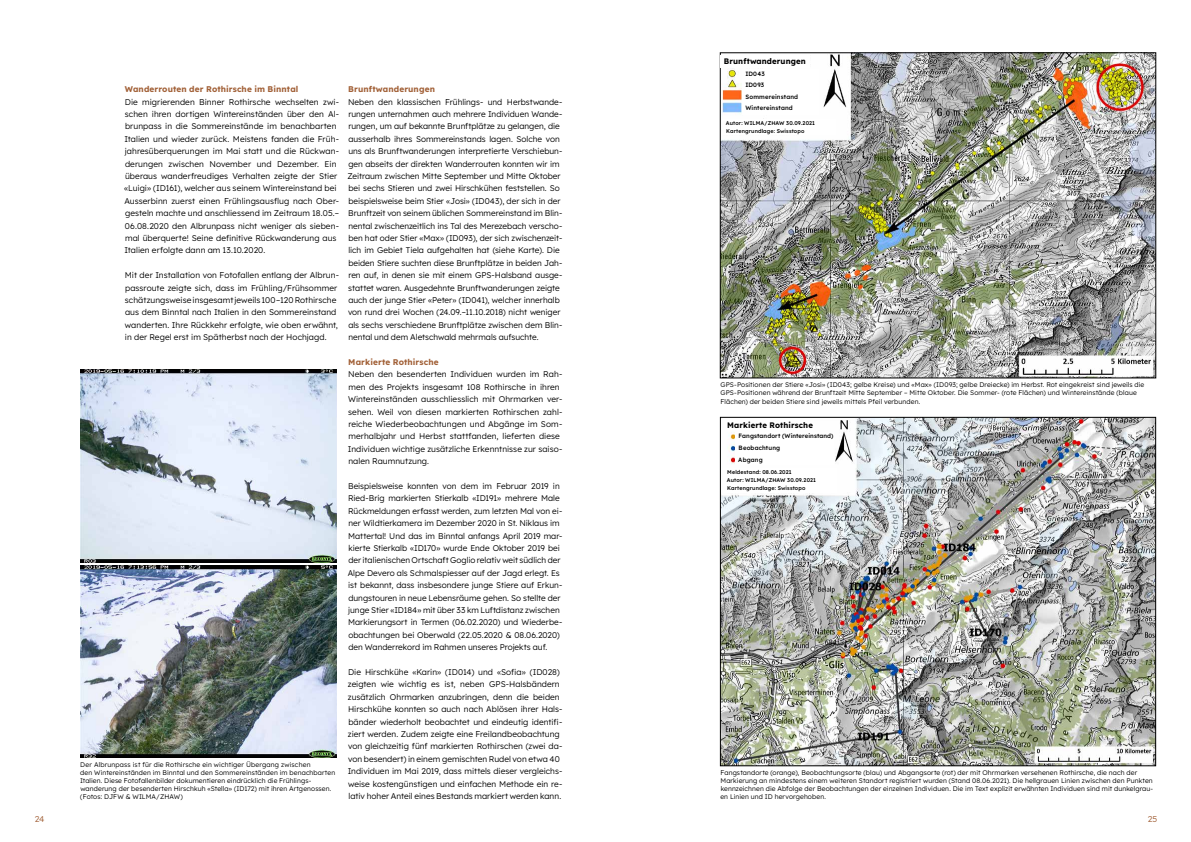
<style>
.page{position:relative;width:1191px;height:842px;background:#fff}
.page>*{position:absolute;margin:0;border:0;box-sizing:border-box;transform-origin:0 0}
.t1{font:300 8.5px "Lexend";color:#a26138}
.t2{font:300 8.3px/12.4px "Lexend";color:#000}
.t3{font:700 8.3px "Lexend";letter-spacing:.01em;color:#a26138}
.t4{font:700 8px "Lexend";letter-spacing:.015em;color:#000}
.t5{font:300 6.7px/8px "Lexend";letter-spacing:.015em;color:#000}
.t6{font:500 6.2px/11.5px "Lexend";letter-spacing:.02em;color:#000}
.t7{font:500 5.5px/8px "Lexend";letter-spacing:.02em;color:#000}
</style>
<div class="page">
<img style="left:80px;top:370px;width:257px;height:192px">
<img style="left:80px;top:565px;width:257px;height:193px">
<img style="left:722px;top:419px;width:431px;height:345px">
<div style="left:720px;top:417px;width:435px;height:349px;border:1px solid #000"></div>
<div style="left:722px;top:468px;width:114px;height:25px;background:#fff"></div>
<div style="left:735px;top:432px;width:99px;height:33px;background:#fff"></div>
<div style="left:724px;top:420px;width:89px;height:10px;background:#fff"></div>
<img style="left:722px;top:55px;width:431px;height:321px">
<div style="left:720px;top:53px;width:435px;height:325px;border:1px solid #000"></div>
<div style="left:721px;top:119px;width:114px;height:15px;background:#fff"></div>
<div style="left:721px;top:56px;width:89px;height:12px;background:#fff"></div>
<div style="left:742px;top:69px;width:77px;height:46px;background:#fff"></div>
<p class="t3" style="left:125px;top:83px;width:175px">Wanderrouten der Rothirsche im Binntal</p>
<p class="t2" style="left:124px;top:95px;width:216px">Die migrierenden Binner Rothirsche wechselten zwi&shy;schen ihren dortigen Wintereinständen über den Al&shy;brunpass in die Sommereinstände im benachbarten Italien und wieder zurück. Meistens fanden die Früh&shy;jahresüberquerungen im Mai statt und die Rückwan&shy;derungen zwischen November und Dezember. Ein überaus wanderfreudiges Verhalten zeigte der Stier «Luigi» (ID161), welcher aus seinem Wintereinstand bei Ausserbinn zuerst einen Frühlingsausflug nach Ober&shy;gesteln machte und anschliessend im Zeitraum 18.05.– 06.08.2020 den Albrunpass nicht weniger als sieben&shy;mal überquerte! Seine definitive Rückwanderung aus Italien erfolgte dann am 13.10.2020.</p>
<p class="t2" style="left:125px;top:268px;width:216px">Mit der Installation von Fotofallen entlang der Albrun&shy;passroute zeigte sich, dass im Frühling/Frühsommer schätzungsweise insgesamt jeweils 100–120 Rothirsche aus dem Binntal nach Italien in den Sommereinstand wanderten. Ihre Rückkehr erfolgte, wie oben erwähnt, in der Regel erst im Spätherbst nach der Hochjagd.</p>
<p class="t5" style="left:80px;top:760px;width:257px">Der Albrunpass ist für die Rothirsche ein wichtiger Übergang zwischen<br>den Wintereinständen im Binntal und den Sommereinständen im benachbarten Italien. Diese Fotofallenbilder dokumentieren eindrücklich die Frühlings&shy;wanderung der besenderten Hirschkuh «Stella» (ID172) mit ihren Artgenossen. (Fotos: DJFW &amp; WILMA/ZHAW)</p>
<p class="t3" style="left:348px;top:83px;width:88px">Brunftwanderungen</p>
<p class="t2" style="left:347px;top:95px;width:216px">Neben den klassischen Frühlings- und Herbstwande&shy;rungen unternahmen auch mehrere Individuen Wande&shy;rungen, um auf bekannte Brunftplätze zu gelangen, die ausserhalb ihres Sommereinstands lagen. Solche von uns als Brunftwanderungen interpretierte Verschiebun&shy;gen abseits der direkten Wanderrouten konnten wir im Zeitraum zwischen Mitte September und Mitte Oktober bei sechs Stieren und zwei Hirschkühen feststellen. So beispielsweise beim Stier «Josi» (ID043), der sich in der Brunftzeit von seinem üblichen Sommereinstand im Blin&shy;nental zwischenzeitlich ins Tal des Merezebach verscho&shy;ben hat oder Stier «Max» (ID093), der sich zwischenzeit&shy;lich im Gebiet Tiela aufgehalten hat (siehe Karte). Die beiden Stiere suchten diese Brunftplätze in beiden Jah&shy;ren auf, in denen sie mit einem GPS-Halsband ausge&shy;stattet waren. Ausgedehnte Brunftwanderungen zeigte auch der junge Stier «Peter» (ID041), welcher innerhalb von rund drei Wochen (24.09.–11.10.2018) nicht weniger als sechs verschiedene Brunftplätze zwischen dem Blin&shy;nental und dem Aletschwald mehrmals aufsuchte.</p>
<p class="t3" style="left:348px;top:356px;width:92px">Markierte Rothirsche</p>
<p class="t2" style="left:348px;top:368px;width:216px">Neben den besenderten Individuen wurden im Rah&shy;men des Projekts insgesamt 108 Rothirsche in ihren Wintereinständen ausschliesslich mit Ohrmarken ver&shy;sehen. Weil von diesen markierten Rothirschen zahl&shy;reiche Wiederbeobachtungen und Abgänge im Som&shy;merhalbjahr und Herbst stattfanden, lieferten diese Individuen wichtige zusätzliche Erkenntnisse zur saiso&shy;nalen Raumnutzung.</p>
<p class="t2" style="left:348px;top:479px;width:216px">Beispielsweise konnten von dem im Februar 2019 in Ried-Brig markierten Stierkalb «ID191» mehrere Male Rückmeldungen erfasst werden, zum letzten Mal von ei&shy;ner Wildtierkamera im Dezember 2020 in St. Niklaus im Mattertal! Und das im Binntal anfangs April 2019 mar&shy;kierte Stierkalb «ID170» wurde Ende Oktober 2019 bei der italienischen Ortschaft Goglio relativ weit südlich der Alpe Devero als Schmalspiesser auf der Jagd erlegt. Es ist bekannt, dass insbesondere junge Stiere auf Erkun&shy;dungstouren in neue Lebensräume gehen. So stellte der junge Stier «ID184» mit über 33 km Luftdistanz zwischen Markierungsort in Termen (06.02.2020) und Wiederbe&shy;obachtungen bei Oberwald (22.05.2020 &amp; 08.06.2020) den Wanderrekord im Rahmen unseres Projekts auf.</p>
<p class="t2" style="left:348px;top:665px;width:216px">Die Hirschkühe «Karin» (ID014) und «Sofia» (ID028) zeigten wie wichtig es ist, neben GPS-Halsbändern zusätzlich Ohrmarken anzubringen, denn die beiden Hirschkühe konnten so auch nach Ablösen ihrer Hals&shy;bänder wiederholt beobachtet und eindeutig identifi&shy;ziert werden. Zudem zeigte eine Freilandbeobachtung von gleichzeitig fünf markierten Rothirschen (zwei da&shy;von besendert) in einem gemischten Rudel von etwa 40<br>Individuen im Mai 2019, dass mittels dieser vergleichs&shy;weise kostengünstigen und einfachen Methode ein re&shy;lativ hoher Anteil eines Bestands markiert werden kann.</p>
<p class="t4" style="left:724px;top:55px;width:84px">Brunftwanderungen</p>
<p class="t6" style="left:745px;top:67px;width:54px">ID043<br>ID093<br>Sommereinstand<br>Wintereinstand</p>
<p class="t7" style="left:726px;top:118px;width:91px">Autor: WILMA/ZHAW 30.09.2021<br>Kartengrundlage: Swisstopo</p>
<p class="t5" style="left:720px;top:381px;width:425px">GPS-Positionen der Stiere «Josi» (ID043; gelbe Kreise) und «Max» (ID093; gelbe Dreiecke) im Herbst. Rot eingekreist sind jeweils die<br>GPS-Positionen während der Brunftzeit Mitte September – Mitte Oktober. Die Sommer- (rote Flächen) und Wintereinstände (blaue<br>Flächen) der beiden Stiere sind jeweils mittels Pfeil verbunden.</p>
<p class="t4" style="left:727px;top:419px;width:87px">Markierte Rothirsche</p>
<p class="t6" style="left:738px;top:430px;width:97px;line-height:12px">Fangstandort (Wintereinstand)<br>Beobachtung<br>Abgang</p>
<p class="t7" style="left:727px;top:468px;width:91px">Meldestand: 08.06.2021<br>Autor: WILMA/ZHAW 30.09.2021<br>Kartengrundlage: Swisstopo</p>
<p class="t5" style="left:720px;top:769px;width:434px">Fangstandorte (orange), Beobachtungsorte (blau) und Abgangsorte (rot) der mit Ohrmarken versehenen Rothirsche, die nach der Markierung an mindestens einem weiteren Standort registriert wurden (Stand 08.06.2021). Die hellgrauen Linien zwischen den Punkten kennzeichnen die Abfolge der Beobachtungen der einzelnen Individuen. Die im Text explizit erwähnten Individuen sind mit dunkelgrau&shy;en Linien und ID hervorgehoben.</p>
<p class="t1" style="left:35px;top:813px;width:11px">24</p>
<p class="t1" style="left:1147px;top:813px;width:11px">25</p>
</div>
